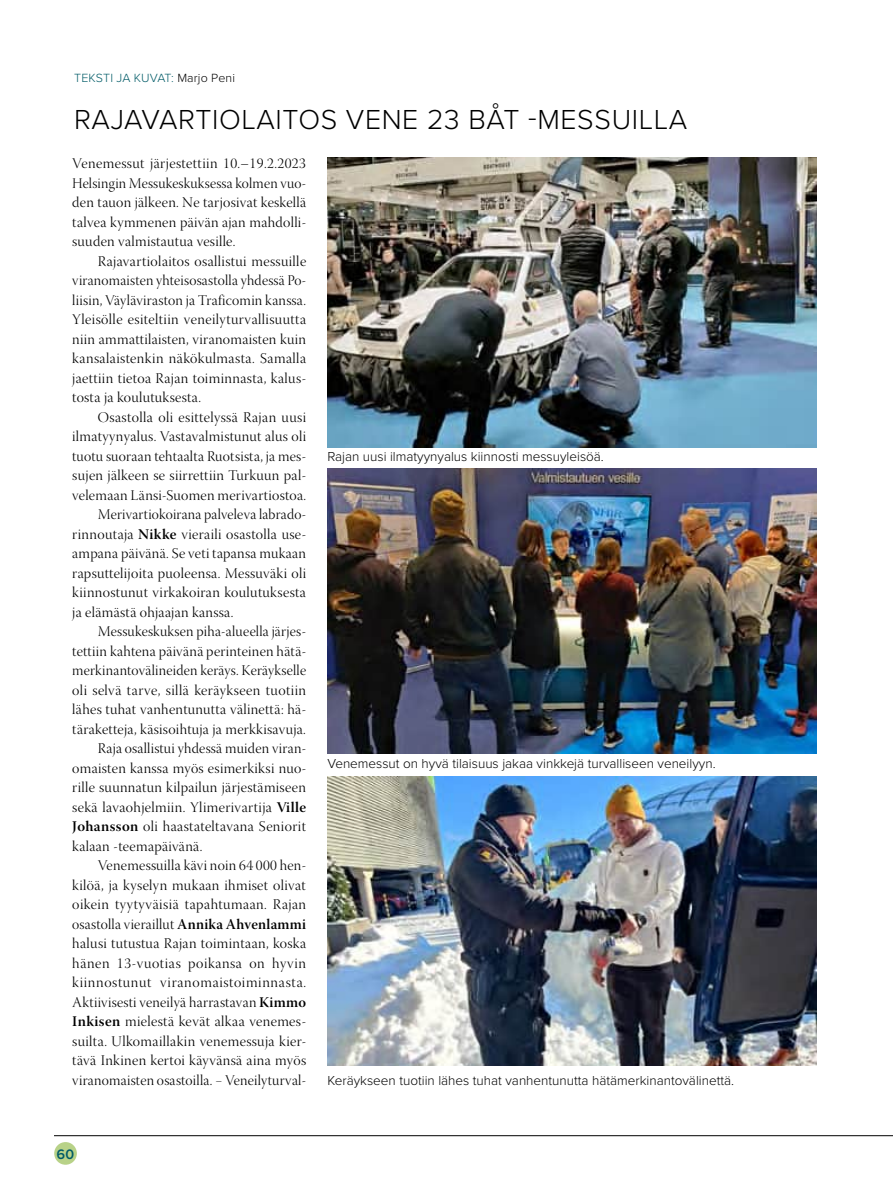
<style>
.page{position:relative;width:893px;height:1191px;background:#fff}
.page>*{position:absolute;margin:0;border:0;box-sizing:border-box;transform-origin:0 0}
.t1{font:300 28.5px "Proxima Nova";letter-spacing:.02em;color:#000}
.t2{font:14.7px "Warnock Pro Light Disp";letter-spacing:.02em;color:#000}
.t3{font:14.7px "Warnock Pro Light Disp";letter-spacing:.045em;color:#000}
.t4{font:14.7px "Warnock Pro Light Disp";letter-spacing:.04em;color:#000}
.t5{font:600 14.25px "Proxima Nova";color:#005b67}
.kuvateksti{font:300 13.5px "Proxima Nova";color:#000}
.t6{font:300 12.3px "Proxima Nova";letter-spacing:.01em;color:#005b67}
.s1{color:#000}
.s2{font-family:"Warnock Pro Semibold Subh"}
</style>
<div class="page">
<hr style="left:54px;top:1135px;width:839px;height:1px;background:#000">
<div style="left:54px;top:1142px;width:23px;height:22px;background:#b8d288;border-radius:50%"></div>
<img style="left:327px;top:158px;width:489px;height:289px">
<img style="left:327px;top:468px;width:489px;height:285px">
<img style="left:327px;top:776px;width:489px;height:289px">
<h2 class="t6" style="left:74px;top:69px;width:162px">TEKSTI JA KUVAT: <span class="s1">Marjo Peni</span></h2>
<h1 class="t1" style="left:74px;top:98px;width:615px">RAJAVARTIOLAITOS VENE 23 BÅT -MESSUILLA</h1>
<p class="t2" style="left:72px;top:155px;width:235px">Venemessut järjestettiin 10.–19.2.2023</p>
<p class="t2" style="left:72px;top:175px;width:235px">Helsingin Messukeskuksessa kolmen vuo-</p>
<p class="t2" style="left:72px;top:194px;width:235px">den tauon jälkeen. Ne tarjosivat keskellä</p>
<p class="t2" style="left:72px;top:214px;width:235px">talvea kymmenen päivän ajan mahdolli-</p>
<p class="t2" style="left:72px;top:233px;width:165px">suuden valmistautua vesille.</p>
<p class="t2" style="left:98px;top:253px;width:210px">Rajavartiolaitos osallistui messuille</p>
<p class="t2" style="left:72px;top:272px;width:235px">viranomaisten yhteisosastolla yhdessä Po-</p>
<p class="t2" style="left:72px;top:292px;width:235px">liisin, Väyläviraston ja Traficomin kanssa.</p>
<p class="t2" style="left:72px;top:311px;width:235px">Yleisölle esiteltiin veneilyturvallisuutta</p>
<p class="t2" style="left:72px;top:331px;width:235px">niin ammattilaisten, viranomaisten kuin</p>
<p class="t2" style="left:72px;top:350px;width:235px">kansalaistenkin näkökulmasta. Samalla</p>
<p class="t2" style="left:72px;top:370px;width:235px">jaettiin tietoa Rajan toiminnasta, kalus-</p>
<p class="t2" style="left:72px;top:389px;width:130px">tosta ja koulutuksesta.</p>
<p class="t2" style="left:98px;top:409px;width:210px">Osastolla oli esittelyssä Rajan uusi</p>
<p class="t2" style="left:72px;top:428px;width:235px">ilmatyynyalus. Vastavalmistunut alus oli</p>
<p class="t2" style="left:72px;top:448px;width:235px">tuotu suoraan tehtaalta Ruotsista, ja mes-</p>
<p class="t2" style="left:72px;top:467px;width:235px">sujen jälkeen se siirrettiin Turkuun pal-</p>
<p class="t2" style="left:72px;top:487px;width:235px">velemaan Länsi-Suomen merivartiostoa.</p>
<p class="t2" style="left:98px;top:506px;width:210px">Merivartiokoirana palveleva labrado-</p>
<p class="t2" style="left:72px;top:526px;width:235px">rinnoutaja <span class="s2">Nikke</span> vieraili osastolla use-</p>
<p class="t2" style="left:72px;top:545px;width:235px">ampana päivänä. Se veti tapansa mukaan</p>
<p class="t2" style="left:72px;top:565px;width:235px">rapsuttelijoita puoleensa. Messuväki oli</p>
<p class="t2" style="left:72px;top:584px;width:235px">kiinnostunut virkakoiran koulutuksesta</p>
<p class="t2" style="left:72px;top:604px;width:163px">ja elämästä ohjaajan kanssa.</p>
<p class="t2" style="left:98px;top:623px;width:210px">Messukeskuksen piha-alueella järjes-</p>
<p class="t2" style="left:72px;top:643px;width:235px">tettiin kahtena päivänä perinteinen hätä-</p>
<p class="t2" style="left:72px;top:662px;width:235px">merkinantovälineiden keräys. Keräykselle</p>
<p class="t2" style="left:72px;top:682px;width:235px">oli selvä tarve, sillä keräykseen tuotiin</p>
<p class="t2" style="left:72px;top:701px;width:235px">lähes tuhat vanhentunutta välinettä: hä-</p>
<p class="t2" style="left:72px;top:721px;width:235px">täraketteja, käsisoihtuja ja merkkisavuja.</p>
<p class="t2" style="left:98px;top:740px;width:210px">Raja osallistui yhdessä muiden viran-</p>
<p class="t2" style="left:72px;top:760px;width:235px">omaisten kanssa myös esimerkiksi nuo-</p>
<p class="t2" style="left:72px;top:779px;width:235px">rille suunnatun kilpailun järjestämiseen</p>
<p class="t2" style="left:72px;top:799px;width:235px">sekä lavaohjelmiin. Ylimerivartija <span class="s2">Ville</span></p>
<p class="t2" style="left:72px;top:818px;width:235px"><span class="s2">Johansson</span> oli haastateltavana Seniorit</p>
<p class="t2" style="left:72px;top:838px;width:132px">kalaan -teemapäivänä.</p>
<p class="t2" style="left:98px;top:857px;width:210px">Venemessuilla kävi noin 64 000 hen-</p>
<p class="t2" style="left:72px;top:877px;width:235px">kilöä, ja kyselyn mukaan ihmiset olivat</p>
<p class="t2" style="left:72px;top:896px;width:235px">oikein tyytyväisiä tapahtumaan. Rajan</p>
<p class="t2" style="left:72px;top:916px;width:235px">osastolla vieraillut <span class="s2">Annika Ahvenlammi</span></p>
<p class="t2" style="left:72px;top:935px;width:235px">halusi tutustua Rajan toimintaan, koska</p>
<p class="t4" style="left:72px;top:955px;width:235px">hänen 13-vuotias poikansa on hyvin</p>
<p class="t3" style="left:72px;top:974px;width:235px">kiinnostunut viranomaistoiminnasta.</p>
<p class="t2" style="left:72px;top:994px;width:235px">Aktiivisesti veneilyä harrastavan <span class="s2">Kimmo</span></p>
<p class="t2" style="left:72px;top:1013px;width:235px"><span class="s2">Inkisen</span> mielestä kevät alkaa venemes-</p>
<p class="t2" style="left:72px;top:1033px;width:235px">suilta. Ulkomaillakin venemessuja kier-</p>
<p class="t2" style="left:72px;top:1052px;width:235px">tävä Inkinen kertoi käyvänsä aina myös</p>
<p class="t2" style="left:72px;top:1072px;width:235px">viranomaisten osastoilla. − Veneilyturval-</p>
<p class="kuvateksti" style="left:327px;top:446px;width:278px">Rajan uusi ilmatyynyalus kiinnosti messuyleisöä.</p>
<p class="kuvateksti" style="left:327px;top:753px;width:390px">Venemessut on hyvä tilaisuus jakaa vinkkejä turvalliseen veneilyyn.</p>
<p class="kuvateksti" style="left:327px;top:1070px;width:408px">Keräykseen tuotiin lähes tuhat vanhentunutta hätämerkinantovälinettä.</p>
<p class="t5" style="left:57px;top:1143px;width:19px">60</p>
</div>
